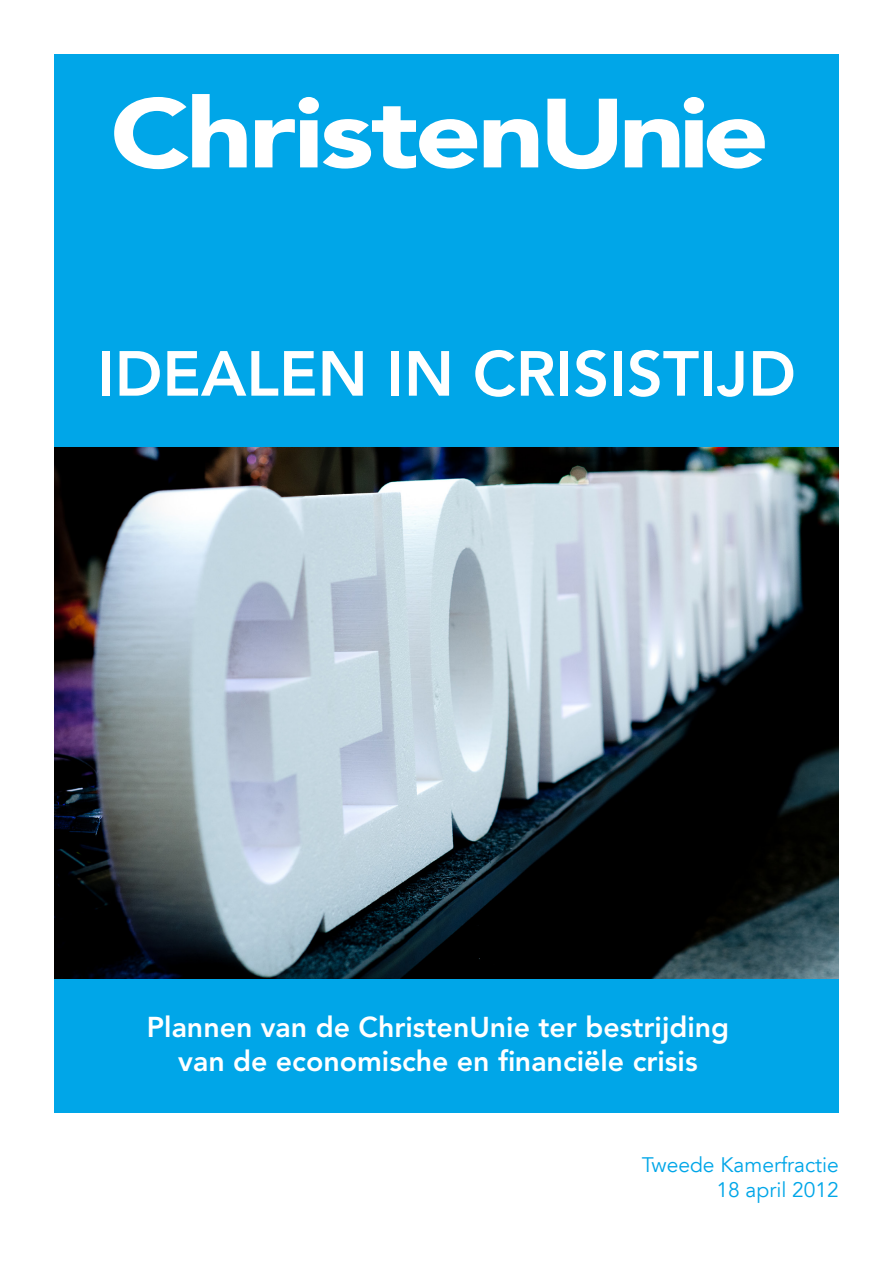
<style>
.page{position:relative;width:893px;height:1263px;background:#fff}
.page>*{position:absolute;margin:0;border:0;box-sizing:border-box;transform-origin:0 0}
.kop{font:800 63px "Avenir LT Std";color:#fff}
.kop-2{font:800 28.5px/34.2px "Avenir LT Std";color:#fff;text-align:center}
.t1{font:21px "Avenir LT";color:#00a6e8}
</style>
<div class="page">
<div style="left:54px;top:54px;width:785px;height:1058px;background:#00a6e8"></div>
<img style="left:54px;top:448px;width:785px;height:530px">
<svg style="left:114px;top:94px;width:133px;height:75px"></svg>
<svg style="left:255px;top:97px;width:222px;height:72px"></svg>
<svg style="left:484px;top:119px;width:54px;height:48px"></svg>
<svg style="left:547px;top:99px;width:70px;height:70px"></svg>
<svg style="left:625px;top:97px;width:140px;height:72px"></svg>
<p class="kop" style="left:97px;top:336px;width:700px">IDEALEN IN CRISISTIJD</p>
<p class="kop-2" style="left:147px;top:1010px;width:584px">Plannen van de ChristenUnie ter bestrijding van de economische en financiële crisis</p>
<p class="t1" style="left:642px;top:1153px;width:199px">Tweede Kamerfractie</p>
<p class="t1" style="left:716px;top:1178px;width:124px">18 april 2012</p>
</div>
